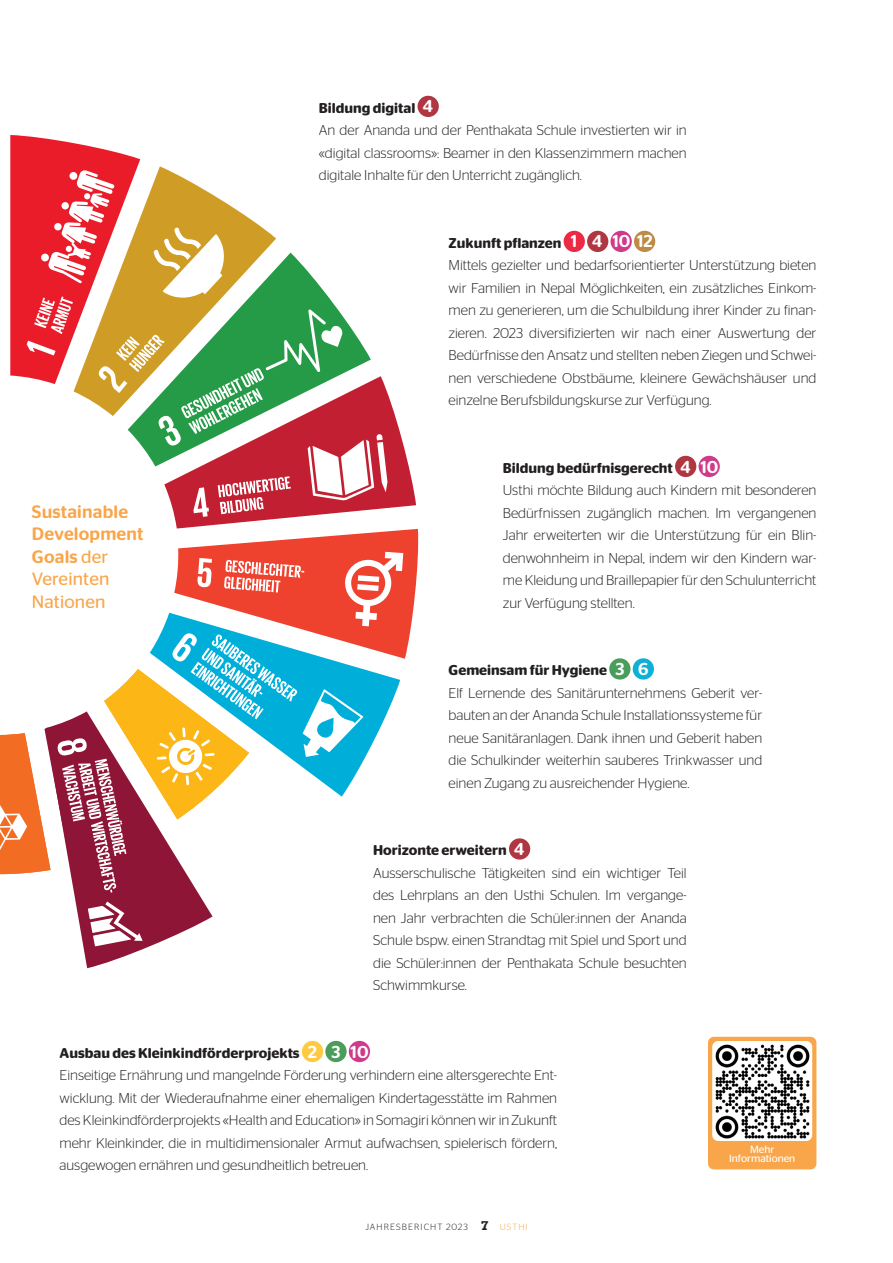
<style>
.page{position:relative;width:893px;height:1263px;background:#fff}
.page>*{position:absolute;margin:0;border:0;box-sizing:border-box;transform-origin:0 0}
.Leadtext{font:500 18px/22.5px "Stag Sans Round";letter-spacing:.01em;color:#f9a64a}
.Editorial_lauftext{font:300 14.25px/22.5px "Stag Sans Round";color:#231f20;text-align:justify}
.Editorial_lauftext-2{font:600 14.25px "Stag Sans Round";color:#231f20}
.t1{font:10.5px "Stag Sans Round";color:#fff}
.t2{font:300 9px "Stag Sans Round";letter-spacing:.12em;color:#231f20}
.s1{font-weight:500;font-size:17.25px;color:#fff}
.s2{font-weight:400}
.s3{font-family:"Rockwell";font-weight:700;font-size:12px}
.s4{color:#f9a64a}
</style>
<div class="page">
<div style="left:708px;top:1037px;width:108px;height:132px;background:#f9a64a;border-radius:6px"></div>
<svg style="left:0;top:135px;width:419px;height:833px"></svg>
<div style="left:418px;top:96px;width:21px;height:21px;background:#b03741;border-radius:50%"></div>
<div style="left:302px;top:1041px;width:21px;height:21px;background:#feca42;border-radius:50%"></div>
<div style="left:325px;top:1041px;width:22px;height:21px;background:#4b9d5c;border-radius:50%"></div>
<div style="left:349px;top:1041px;width:21px;height:21px;background:#cf3a8b;border-radius:50%"></div>
<div style="left:564px;top:231px;width:21px;height:21px;background:#ed2a46;border-radius:50%"></div>
<div style="left:587px;top:231px;width:21px;height:21px;background:#b03741;border-radius:50%"></div>
<div style="left:610px;top:231px;width:22px;height:21px;background:#cf3a8b;border-radius:50%"></div>
<div style="left:634px;top:231px;width:21px;height:21px;background:#bd8b44;border-radius:50%"></div>
<div style="left:675px;top:456px;width:21px;height:21px;background:#b03741;border-radius:50%"></div>
<div style="left:698px;top:456px;width:22px;height:21px;background:#cf3a8b;border-radius:50%"></div>
<div style="left:609px;top:658px;width:21px;height:22px;background:#4b9d5c;border-radius:50%"></div>
<div style="left:633px;top:658px;width:21px;height:22px;background:#10afd5;border-radius:50%"></div>
<div style="left:509px;top:838px;width:21px;height:22px;background:#b03741;border-radius:50%"></div>
<img style="left:712px;top:1041px;width:100px;height:100px">
<p class="Editorial_lauftext-2" style="left:319px;top:99px;width:116px">Bildung digital <span class="s1">4</span></p>
<p class="Editorial_lauftext" style="left:319px;top:119px;width:369px">An der Ananda und der Penthakata Schule investierten wir in «digital classrooms»: Beamer in den Klassenzimmern machen digitale Inhalte für den Unterricht zugänglich.</p>
<p class="Leadtext" style="left:32px;top:500px;width:113px">Sustainable<br>Development<br>Goals <span class="s2">der<br>Vereinten<br>Nationen</span></p>
<p class="Editorial_lauftext-2" style="left:449px;top:234px;width:206px">Zukunft pflanzen <span class="s1">1 4 10 12</span></p>
<p class="Editorial_lauftext" style="left:449px;top:254px;width:369px">Mittels gezielter und bedarfsorientierter Unterstützung bieten wir Familien in Nepal Möglichkeiten, ein zusätzliches Einkom&shy;men zu generieren, um die Schulbildung ihrer Kinder zu finan&shy;zieren. 2023 diversifizierten wir nach einer Auswertung der Bedürfnisse den Ansatz und stellten neben Ziegen und Schwei&shy;nen verschiedene Obstbäume, kleinere Gewächshäuser und einzelne Berufsbildungskurse zur Verfügung.</p>
<p class="Editorial_lauftext-2" style="left:503px;top:459px;width:217px">Bildung bedürfnisgerecht <span class="s1">4 10</span></p>
<p class="Editorial_lauftext" style="left:503px;top:479px;width:315px">Usthi möchte Bildung auch Kindern mit besonderen Bedürfnissen zugänglich machen. Im vergangenen Jahr erweiterten wir die Unterstützung für ein Blin&shy;denwohnheim in Nepal, indem wir den Kindern war&shy;me Kleidung und Braillepapier für den Schulunterricht zur Verfügung stellten.</p>
<p class="Editorial_lauftext-2" style="left:449px;top:662px;width:201px">Gemeinsam für Hygiene <span class="s1">3 6</span></p>
<p class="Editorial_lauftext" style="left:449px;top:681px;width:315px">Elf Lernende des Sanitärunternehmens Geberit ver&shy;bauten an der Ananda Schule Installationssysteme für neue Sanitäranlagen. Dank ihnen und Geberit haben die Schulkinder weiterhin sauberes Trinkwasser und einen Zugang zu ausreichender Hygiene.</p>
<p class="Editorial_lauftext-2" style="left:373px;top:842px;width:153px">Horizonte erweitern <span class="s1">4</span></p>
<p class="Editorial_lauftext" style="left:373px;top:861px;width:315px">Ausserschulische Tätigkeiten sind ein wichtiger Teil des Lehrplans an den Usthi Schulen. Im vergange&shy;nen Jahr verbrachten die Schüler:innen der Ananda Schule bspw. einen Strandtag mit Spiel und Sport und die Schüler:innen der Penthakata Schule besuchten Schwimmkurse.</p>
<p class="Editorial_lauftext-2" style="left:60px;top:1044px;width:311px">Ausbau des Kleinkindförderprojekts <span class="s1">2 3 10</span></p>
<p class="Editorial_lauftext" style="left:60px;top:1064px;width:499px">Einseitige Ernährung und mangelnde Förderung verhindern eine altersgerechte Ent&shy;wicklung. Mit der Wiederaufnahme einer ehemaligen Kindertagesstätte im Rahmen des Kleinkindförderprojekts «Health and Education» in Somagiri können wir in Zukunft mehr Kleinkinder, die in multidimensionaler Armut aufwachsen, spielerisch fördern, ausgewogen ernähren und gesundheitlich betreuen.</p>
<p class="t2" style="left:365px;top:1222px;width:164px">JAHRESBERICHT 2023 <span class="s3">7</span> <span class="s4">USTHI</span></p>
<p class="t1" style="left:750px;top:1143px;width:26px">Mehr</p>
<p class="t1" style="left:729px;top:1152px;width:68px">Informationen</p>
</div>
